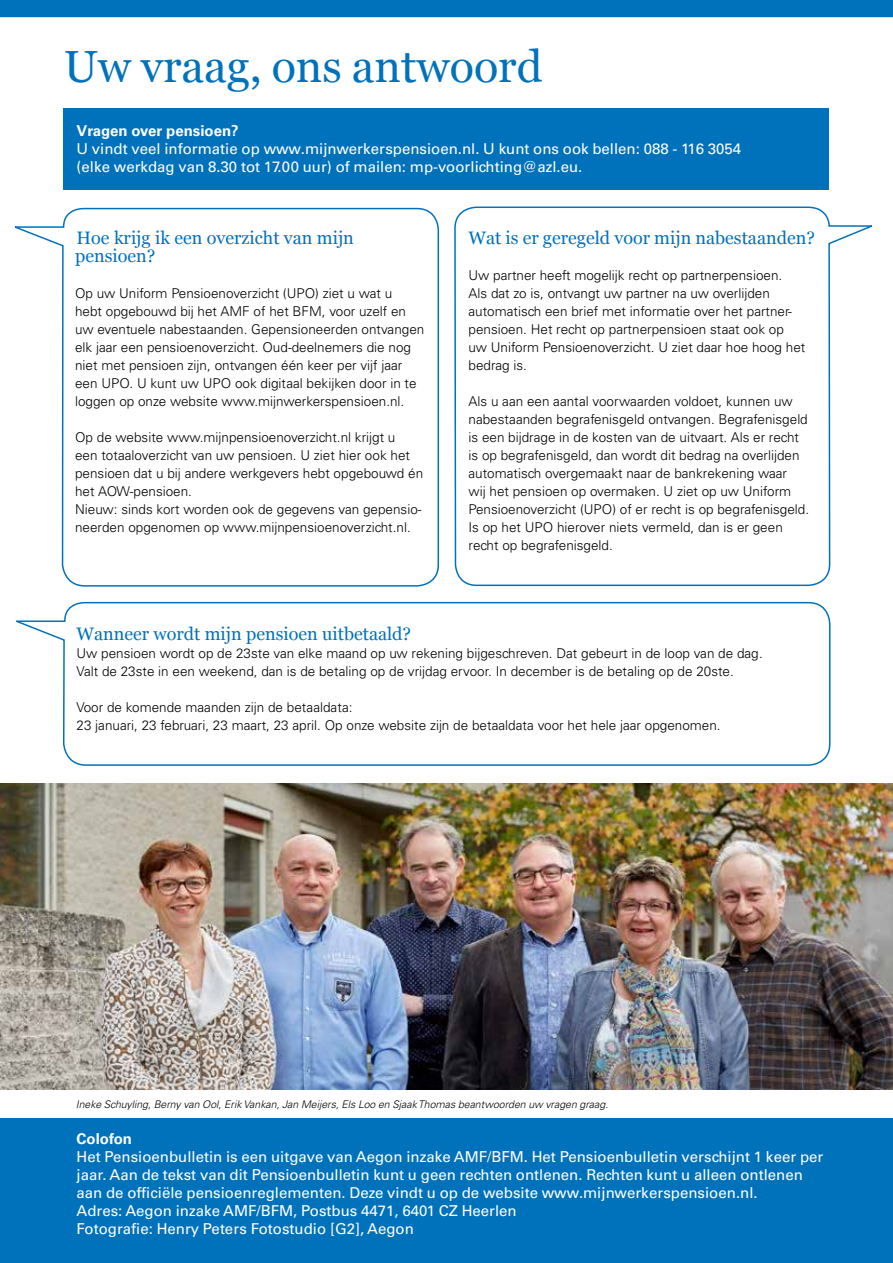
<style>
.page{position:relative;width:893px;height:1263px;background:#fff}
.page>*{position:absolute;margin:0;border:0;box-sizing:border-box;transform-origin:0 0}
.t1{font:45px "Georgia";color:#0072bc}
.t2{font:18px/18px "Georgia";color:#0072bc}
.t3{font:15px/18px "Univers LT Std";color:#fff}
.t4{font:700 15px "Univers LT Std";color:#fff}
.t5{font:300 13.5px/18px "Univers LT Std";color:#000}
.t6{font:italic 300 10.5px "Univers LT Std";color:#000}
</style>
<div class="page">
<svg style="left:453px;top:206px;width:426px;height:578px"></svg>
<div style="left:64px;top:108px;width:765px;height:82px;background:#0072bc"></div>
<img style="left:0;top:784px;width:893px;height:306px">
<div style="left:0;top:1116px;width:893px;height:147px;background:#0072bc"></div>
<div style="left:0;top:1090px;width:893px;height:27px;background:#fff"></div>
<svg style="left:16px;top:601px;width:815px;height:165px"></svg>
<svg style="left:14px;top:207px;width:426px;height:380px"></svg>
<div style="left:0;top:0;width:893px;height:17px;background:#0072bc"></div>
<h1 class="t1" style="left:64px;top:39px;width:480px">Uw vraag, ons antwoord</h1>
<p class="t4" style="left:77px;top:122px;width:164px">Vragen over pensioen?</p>
<p class="t3" style="left:77px;top:140px;width:666px">U vindt veel informatie op www.mijnwerkerspensioen.nl. U kunt ons ook bellen: 088 - 116 3054 (elke werkdag van 8.30 tot 17.00 uur) of mailen: mp-voorlichting@azl.eu.</p>
<h2 class="t2" style="left:75px;top:229px;width:280px">Hoe krijg ik een overzicht van mijn pensioen?</h2>
<p class="t5" style="left:75px;top:284px;width:351px">Op uw Uniform Pensioenoverzicht (UPO) ziet u wat u<br>hebt opgebouwd bij het AMF of het BFM, voor uzelf en uw eventuele nabestaanden. Gepensioneerden ontvangen elk jaar een pensioenoverzicht. Oud-deelnemers die nog niet met pensioen zijn, ontvangen één keer per vijf jaar een UPO. U kunt uw UPO ook digitaal bekijken door in te loggen op onze website www.mijnwerkerspensioen.nl.</p>
<p class="t5" style="left:75px;top:428px;width:350px">Op de website www.mijnpensioenoverzicht.nl krijgt u<br>een totaaloverzicht van uw pensioen. U ziet hier ook het pensioen dat u bij andere werkgevers hebt opgebouwd én het AOW-pensioen.<br>Nieuw: sinds kort worden ook de gegevens van gepensio&shy;neerden opgenomen op www.mijnpensioenoverzicht.nl.</p>
<h2 class="t2" style="left:468px;top:229px;width:348px">Wat is er geregeld voor mijn nabestaanden?</h2>
<p class="t5" style="left:468px;top:266px;width:338px">Uw partner heeft mogelijk recht op partnerpensioen.<br>Als dat zo is, ontvangt uw partner na uw overlijden automatisch een brief met informatie over het partner&shy;pensioen. Het recht op partnerpensioen staat ook op uw Uniform Pensioenoverzicht. U ziet daar hoe hoog het bedrag is.</p>
<p class="t5" style="left:468px;top:392px;width:342px">Als u aan een aantal voorwaarden voldoet, kunnen uw nabestaanden begrafenisgeld ontvangen. Begrafenisgeld is een bijdrage in de kosten van de uitvaart. Als er recht is op begrafenisgeld, dan wordt dit bedrag na overlijden automatisch overgemaakt naar de bankrekening waar<br>wij het pensioen op overmaken. U ziet op uw Uniform Pensioenoverzicht (UPO) of er recht is op begrafenisgeld.<br>Is op het UPO hierover niets vermeld, dan is er geen recht op begrafenisgeld.</p>
<h2 class="t2" style="left:77px;top:625px;width:336px">Wanneer wordt mijn pensioen uitbetaald?</h2>
<p class="t5" style="left:77px;top:644px;width:688px">Uw pensioen wordt op de 23ste van elke maand op uw rekening bijgeschreven. Dat gebeurt in de loop van de dag.<br>Valt de 23ste in een weekend, dan is de betaling op de vrijdag ervoor. In december is de betaling op de 20ste.</p>
<p class="t5" style="left:77px;top:698px;width:646px">Voor de komende maanden zijn de betaaldata:<br>23 januari, 23 februari, 23 maart, 23 april. Op onze website zijn de betaaldata voor het hele jaar opgenomen.</p>
<p class="t6" style="left:76px;top:1098px;width:534px">Ineke Schuyling, Berny van Ool, Erik Vankan, Jan Meijers, Els Loo en Sjaak Thomas beantwoorden uw vragen graag.</p>
<p class="t4" style="left:77px;top:1130px;width:57px">Colofon</p>
<p class="t3" style="left:77px;top:1148px;width:748px">Het Pensioenbulletin is een uitgave van Aegon inzake AMF/BFM. Het Pensioenbulletin verschijnt 1 keer per jaar. Aan de tekst van dit Pensioenbulletin kunt u geen rechten ontlenen. Rechten kunt u alleen ontlenen aan de officiële pensioenreglementen. Deze vindt u op de website www.mijnwerkerspensioen.nl.<br>Adres: Aegon inzake AMF/BFM, Postbus 4471, 6401 CZ Heerlen<br>Fotografie: Henry Peters Fotostudio [G2], Aegon</p>
</div>
